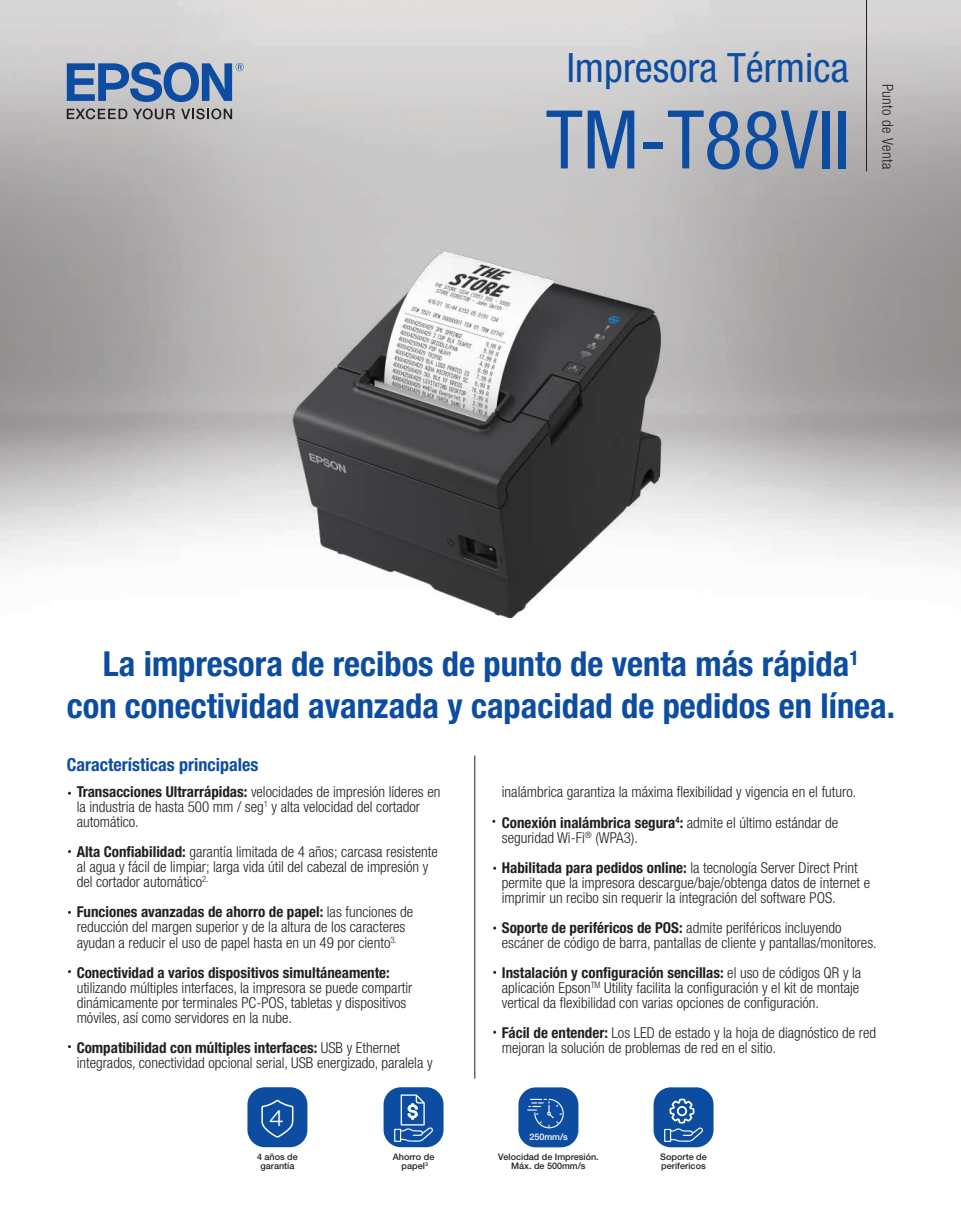
<style>
.page{position:relative;width:961px;height:1231px;background:#fff}
.page>*{position:absolute;margin:0;border:0;box-sizing:border-box;transform-origin:0 0}
.t1{font:condensed 81px "Helvetica Neue LT Std";color:#0d4da1}
.t2{font:condensed 40.5px "Helvetica Neue LT Std";color:#0d4da1}
.t3{font:700 condensed 34.5px/41.4px "Helvetica Neue LT Std";color:#0d4da1;text-align:center}
.t4{font:300 expanded 22.35px "Helvetica Neue LT Std";color:#fff}
.t5{font:700 condensed 18px "Helvetica Neue LT Std";color:#0d4da1}
.t6{font:300 condensed 15px/15px "Helvetica Neue LT Std";color:#231f20}
.t7{font:700 condensed 15px "Helvetica Neue LT Std";color:#231f20}
.t8{font:300 condensed 15px "Helvetica Neue LT Std";letter-spacing:.025em;color:#231f20}
.t9{font:500 9px/8.9px "Helvetica Neue LT Std";color:#231f20;text-align:center}
.t10{font:500 9px "Helvetica Neue LT Std";color:#fff}
.s1{font-weight:700}
</style>
<div class="page">
<img style="left:0;top:0;width:961px;height:1148px">
<hr style="left:866px;top:0;width:1px;height:171px;background:#231f20">
<svg style="left:67px;top:108px;width:60px;height:11px"></svg>
<svg style="left:133px;top:108px;width:42px;height:11px"></svg>
<svg style="left:181px;top:108px;width:51px;height:11px"></svg>
<svg style="left:67px;top:62px;width:177px;height:40px;background:#6c8bb5"></svg>
<hr style="left:474px;top:755px;width:1px;height:323px;background:#231f20">
<img style="left:186px;top:150px;width:577px;height:577px">
<div style="left:383px;top:1087px;width:60px;height:60px;background:#0d4da1;border-radius:17px"></div>
<svg style="left:394px;top:1094px;width:39px;height:47px"></svg>
<div style="left:518px;top:1087px;width:60px;height:60px;background:#0d4da1;border-radius:17px"></div>
<svg style="left:527px;top:1098px;width:37px;height:30px"></svg>
<div style="left:653px;top:1087px;width:60px;height:60px;background:#0d4da1;border-radius:17px"></div>
<svg style="left:664px;top:1098px;width:39px;height:44px"></svg>
<div style="left:247px;top:1087px;width:60px;height:60px;background:#0d4da1;border-radius:17px"></div>
<svg style="left:261px;top:1099px;width:33px;height:39px"></svg>
<h2 class="t2" style="left:566px;top:44px;width:283px">Impresora Térmica</h2>
<h1 class="t1" style="left:546px;top:93px;width:306px">TM-T88VII</h1>
<p class="t8" style="left:896px;top:83px;width:87px;rotate:90deg">Punto de Venta</p>
<h3 class="t3" style="left:67px;top:643px;width:829px">La impresora de recibos de punto de venta más rápida<sup>1<br></sup>con conectividad avanzada y capacidad de pedidos en línea.</h3>
<p class="t5" style="left:67px;top:754px;width:193px">Características principales</p>
<p class="t6" style="left:77px;top:784px;width:365px"><span class="s1">Transacciones Ultrarrápidas:</span> velocidades de impresión líderes en la industria de hasta 500 mm / seg<sup>1</sup> y alta velocidad del cortador automático.</p>
<p class="t6" style="left:77px;top:844px;width:363px"><span class="s1">Alta Confiabilidad:</span> garantía limitada de 4 años; carcasa resistente al agua y fácil de limpiar; larga vida útil del cabezal de impresión y del cortador automático<sup>2.</sup></p>
<p class="t6" style="left:77px;top:904px;width:338px"><span class="s1">Funciones avanzadas de ahorro de papel:</span> las funciones de reducción del margen superior y de la altura de los caracteres ayudan a reducir el uso de papel hasta en un 49 por ciento<sup>3.</sup></p>
<p class="t7" style="left:77px;top:963px;width:314px">Conectividad a varios dispositivos simultáneamente:</p>
<p class="t6" style="left:77px;top:979px;width:337px">utilizando múltiples interfaces, la impresora se puede compartir dinámicamente por terminales PC-POS, tabletas y dispositivos móviles, así como servidores en la nube.</p>
<p class="t6" style="left:77px;top:1039px;width:357px"><span class="s1">Compatibilidad con múltiples interfaces:</span> USB y Ethernet integrados, conectividad opcional serial, USB energizado, paralela y</p>
<h3 class="t4" style="left:269px;top:1104px;width:16px">4</h3>
<p class="t6" style="left:502px;top:777px;width:356px;line-height:30px">inalámbrica garantiza la máxima flexibilidad y vigencia en el futuro.<br><span class="s1">Conexión inalámbrica segura</span><sup>4</sup><span class="s1">:</span> admite el último estándar de</p>
<p class="t6" style="left:502px;top:822px;width:357px;line-height:30px">seguridad Wi-Fi<sup>®</sup> (WPA3).<br><span class="s1">Habilitada para pedidos online:</span> la tecnología Server Direct Print</p>
<p class="t6" style="left:502px;top:874px;width:370px">permite que la impresora descargue/baje/obtenga datos de internet e imprimir un recibo sin requerir la integración del software POS.</p>
<p class="t6" style="left:502px;top:919px;width:376px"><span class="s1">Soporte de periféricos de POS:</span> admite periféricos incluyendo escáner de código de barra, pantallas de cliente y pantallas/monitores.</p>
<p class="t6" style="left:502px;top:964px;width:361px"><span class="s1">Instalación y configuración sencillas:</span> el uso de códigos QR y la aplicación Epson<sup>TM</sup> Utility facilita la configuración y el kit de montaje vertical da flexibilidad con varias opciones de configuración.</p>
<p class="t6" style="left:502px;top:1024px;width:376px"><span class="s1">Fácil de entender:</span> Los LED de estado y la hoja de diagnóstico de red mejoran la solución de problemas de red en el sitio.</p>
<p class="t10" style="left:529px;top:1131px;width:40px">250mm/s</p>
<p class="t9" style="left:257px;top:1152px;width:42px">4 años de garantía</p>
<p class="t9" style="left:393px;top:1152px;width:43px">Ahorro de papel<sup>3</sup></p>
<p class="t9" style="left:498px;top:1151px;width:102px">Velocidad de Impresión.<br>Máx. de 500mm/s</p>
<p class="t9" style="left:660px;top:1152px;width:48px;text-align:left">Soporte de perifericos</p>
</div>
